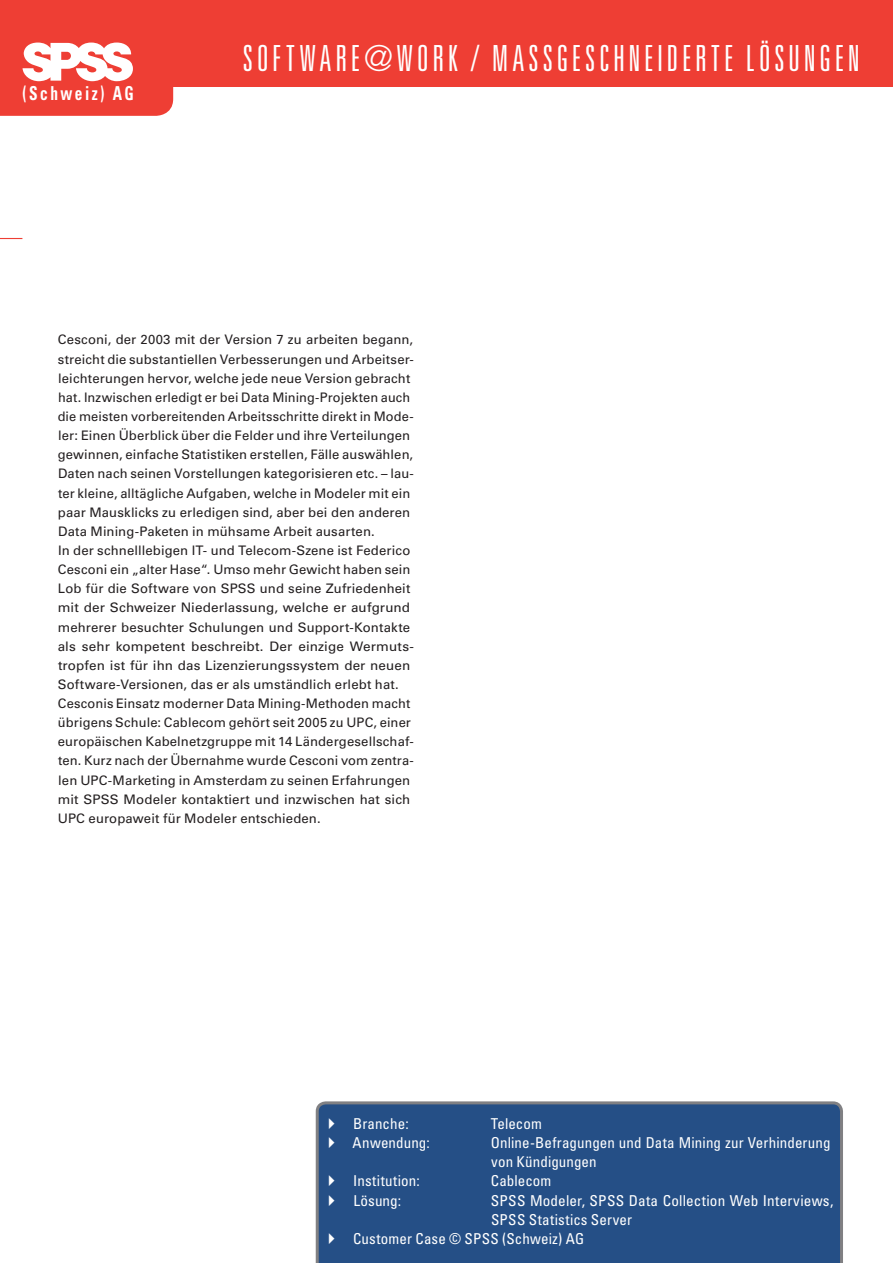
<style>
.page{position:relative;width:893px;height:1263px;background:#fff}
.page>*{position:absolute;margin:0;border:0;box-sizing:border-box;transform-origin:0 0}
.t1{font:300 ultra-condensed 36px "Univers LT Std";letter-spacing:.105em;color:#fff}
.t2{font:700 condensed 19.2px "Univers LT Std";letter-spacing:.16em;color:#fff;scale:.8 1}
.Kästchen{font:condensed 15px/19.2px "Univers LT Std";letter-spacing:.01em;color:#fff}
.Brottext_normal{font:13.2px/19.2px "Univers LT Std";letter-spacing:.01em;color:#231f20}
</style>
<div class="page">
<div style="left:0;top:0;width:893px;height:87px;background:#ee3e34"></div>
<svg style="left:0;top:42px;width:173px;height:74px"></svg>
<svg style="left:0;top:238px;width:22px;height:1px"></svg>
<div style="left:316px;top:1101px;width:527px;height:162px;background:#254f86"></div>
<svg style="left:329px;top:1118px;width:5px;height:11px"></svg>
<svg style="left:329px;top:1137px;width:5px;height:11px"></svg>
<svg style="left:329px;top:1175px;width:5px;height:11px"></svg>
<svg style="left:329px;top:1194px;width:5px;height:11px"></svg>
<svg style="left:329px;top:1233px;width:5px;height:11px"></svg>
<h2 class="t2" style="left:23px;top:82px;width:141px">(Schweiz) AG</h2>
<h1 class="t1" style="left:243px;top:40px;width:618px">SOFTWARE@WORK / MASSGESCHNEIDERTE LÖSUNGEN</h1>
<p class="Brottext_normal" style="left:58px;top:330px;width:358px">Cesconi, der 2003 mit der Version 7 zu arbeiten begann, streicht die substantiellen Verbesserungen und Arbeitser&shy;leichterungen hervor, welche jede neue Version gebracht hat. Inzwischen erledigt er bei Data Mining-Projekten auch die meisten vorbereitenden Arbeitsschritte direkt in Mode&shy;ler: Einen Überblick über die Felder und ihre Verteilungen gewinnen, einfache Statistiken erstellen, Fälle auswählen, Daten nach seinen Vorstellungen kategorisieren etc. – lau&shy;ter kleine, alltägliche Aufgaben, welche in Modeler mit ein paar Mausklicks zu erledigen sind, aber bei den anderen Data Mining-Paketen in mühsame Arbeit ausarten.</p>
<p class="Brottext_normal" style="left:58px;top:541px;width:358px">In der schnelllebigen IT- und Telecom-Szene ist Federico Cesconi ein „alter Hase“. Umso mehr Gewicht haben sein Lob für die Software von SPSS und seine Zufriedenheit mit der Schweizer Niederlassung, welche er aufgrund mehrerer besuchter Schulungen und Support-Kontakte als sehr kompetent beschreibt. Der einzige Wermuts&shy;tropfen ist für ihn das Lizenzierungssystem der neuen Software-Versionen, das er als umständlich erlebt hat.</p>
<p class="Brottext_normal" style="left:58px;top:694px;width:358px">Cesconis Einsatz moderner Data Mining-Methoden macht übrigens Schule: Cablecom gehört seit 2005 zu UPC, einer europäischen Kabelnetzgruppe mit 14 Ländergesellschaf&shy;ten. Kurz nach der Übernahme wurde Cesconi vom zentra&shy;len UPC-Marketing in Amsterdam zu seinen Erfahrungen mit SPSS Modeler kontaktiert und inzwischen hat sich UPC europaweit für Modeler entschieden.</p>
<p class="Kästchen" style="left:353px;top:1114px;width:57px">Branche:</p>
<p class="Kästchen" style="left:491px;top:1114px;width:53px">Telecom</p>
<p class="Kästchen" style="left:353px;top:1133px;width:79px">Anwendung:</p>
<p class="Kästchen" style="left:491px;top:1133px;width:341px">Online-Befragungen und Data Mining zur Verhinderung von Kündigungen</p>
<p class="Kästchen" style="left:353px;top:1171px;width:68px">Institution:</p>
<p class="Kästchen" style="left:491px;top:1171px;width:62px">Cablecom</p>
<p class="Kästchen" style="left:353px;top:1190px;width:49px">Lösung:</p>
<p class="Kästchen" style="left:491px;top:1190px;width:344px">SPSS Modeler, SPSS Data Collection Web Interviews,<br>SPSS Statistics Server</p>
<p class="Kästchen" style="left:353px;top:1229px;width:233px">Customer Case © SPSS (Schweiz) AG</p>
</div>
